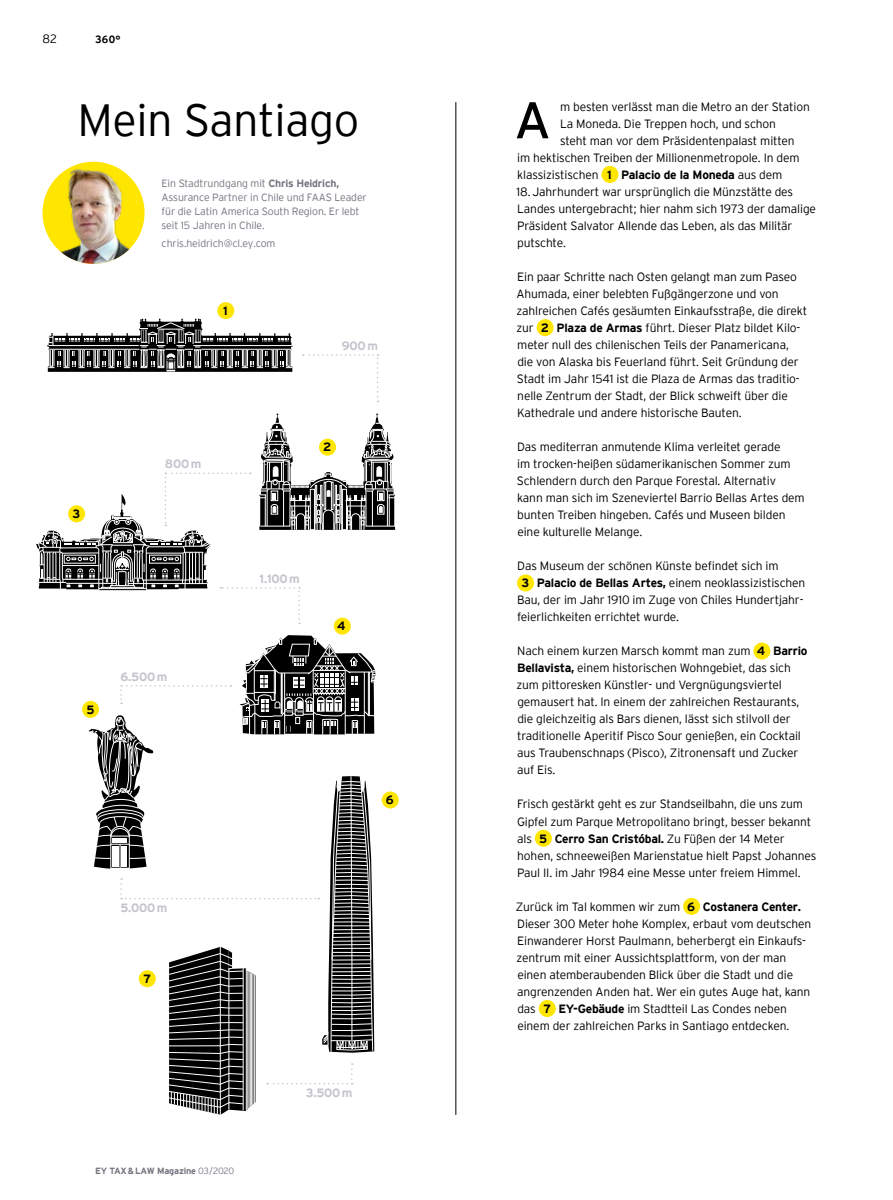
<style>
.page{position:relative;width:893px;height:1200px;background:#fff}
.page>*{position:absolute;margin:0;border:0;box-sizing:border-box;transform-origin:0 0}
.t1{font:51.45px "EY Interstate";color:#000}
.t2{font:300 45px "EY Interstate";letter-spacing:-.01em;color:#000}
.t3{font:300 12px/17px "EY Interstate";letter-spacing:-.01em;color:#000}
.t4{font:700 12px "EY Interstate";letter-spacing:-.02em;color:#c4c4cd}
.t5{font:700 12px "EY Interstate";color:#000}
.t6{font:300 10.5px/13.8px "EY Interstate";letter-spacing:-.01em;color:#747480}
.t7{font:700 10.5px "EY Interstate";color:#000}
.t8{font:700 9px "EY Interstate";letter-spacing:-.02em;color:#747480}
.s1{font-weight:700}
.s2{font-weight:300}
</style>
<div class="page">
<hr style="left:456px;top:102px;width:1px;height:1012px;background:#000">
<div style="left:601px;top:166px;width:17px;height:17px;background:#ffe600;border-radius:50%"></div>
<div style="left:537px;top:319px;width:17px;height:17px;background:#ffe600;border-radius:50%"></div>
<div style="left:517px;top:574px;width:17px;height:17px;background:#ffe600;border-radius:50%"></div>
<div style="left:753px;top:642px;width:17px;height:17px;background:#ffe600;border-radius:50%"></div>
<div style="left:535px;top:829px;width:17px;height:17px;background:#ffe600;border-radius:50%"></div>
<div style="left:683px;top:897px;width:17px;height:17px;background:#ffe600;border-radius:50%"></div>
<div style="left:539px;top:999px;width:17px;height:17px;background:#ffe600;border-radius:50%"></div>
<img style="left:43px;top:162px;width:102px;height:102px;border-radius:51px">
<svg style="left:47px;top:314px;width:332px;height:88px"></svg>
<svg style="left:36px;top:413px;width:360px;height:211px"></svg>
<div style="left:217px;top:302px;width:17px;height:17px;background:#ffe600;border-radius:50%"></div>
<div style="left:319px;top:438px;width:17px;height:17px;background:#ffe600;border-radius:50%"></div>
<div style="left:68px;top:505px;width:17px;height:17px;background:#ffe600;border-radius:50%"></div>
<div style="left:334px;top:617px;width:17px;height:17px;background:#ffe600;border-radius:50%"></div>
<div style="left:382px;top:791px;width:17px;height:17px;background:#ffe600;border-radius:50%"></div>
<svg style="left:84px;top:630px;width:292px;height:484px"></svg>
<div style="left:82px;top:700px;width:17px;height:17px;background:#ffe600;border-radius:50%"></div>
<p class="t3" style="left:43px;top:29px;width:16px">82</p>
<p class="t7" style="left:95px;top:31px;width:27px">360°</p>
<h2 class="t2" style="left:78px;top:88px;width:283px">Mein Santiago</h2>
<p class="t6" style="left:162px;top:176px;width:207px">Ein Stadtrundgang mit <span class="s1">Chris Heidrich, </span>Assurance Partner in Chile und FAAS Leader für die Latin America South Region. Er lebt seit 15 Jahren in Chile.</p>
<p class="t6" style="left:162px;top:235px;width:115px">chris.heidrich@cl.ey.com</p>
<p class="t5" style="left:223px;top:302px;width:6px">1</p>
<p class="t4" style="left:342px;top:337px;width:38px">900m</p>
<p class="t5" style="left:73px;top:505px;width:9px">3</p>
<p class="t4" style="left:165px;top:455px;width:38px">800m</p>
<p class="t5" style="left:86px;top:700px;width:10px">5</p>
<p class="t4" style="left:120px;top:667px;width:48px">6.500m</p>
<p class="t5" style="left:323px;top:438px;width:10px">2</p>
<p class="t4" style="left:260px;top:569px;width:42px">1.100m</p>
<p class="t5" style="left:337px;top:617px;width:10px">4</p>
<p class="t5" style="left:386px;top:791px;width:9px">6</p>
<p class="t4" style="left:120px;top:898px;width:49px">5.000m</p>
<p class="t5" style="left:143px;top:969px;width:9px">7</p>
<p class="t8" style="left:95px;top:1164px;width:141px">EY TAX&amp;LAW Magazine <span class="s2">03/2020</span></p>
<p class="t4" style="left:306px;top:1083px;width:48px">3.500m</p>
<h1 class="t1" style="left:514px;top:83px;width:38px">A</h1>
<p class="t3" style="left:560px;top:97px;width:251px">m besten verlässt man die Metro an der Station</p>
<p class="t3" style="left:560px;top:114px;width:217px">La -Moneda. Die Treppen hoch, und schon</p>
<p class="t3" style="left:560px;top:131px;width:236px">steht man vor dem Präsidentenpalast mitten</p>
<p class="t3" style="left:517px;top:148px;width:284px">im hektischen Treiben der Millionenmetropole. In dem</p>
<p class="t3" style="left:517px;top:165px;width:267px">klassizistischen <span class="s1">1 Palacio de la Moneda</span> aus dem</p>
<p class="t3" style="left:517px;top:182px;width:301px">18. Jahrhundert war ursprünglich die Münzstätte des Landes untergebracht; hier nahm sich 1973 der damalige Präsident Salvator Allende das Leben, als das Militär putschte.</p>
<p class="t3" style="left:516px;top:267px;width:292px">Ein paar Schritte nach Osten gelangt man zum Paseo Ahumada, einer belebten Fußgängerzone und von zahlreichen Cafés gesäumten Einkaufsstraße, die direkt zur <span class="s1">2 Plaza de Armas</span> führt. Dieser Platz bildet Kilo&shy;meter null des chilenischen Teils der Panamericana,<br>die von Alaska bis Feuerland führt. Seit Gründung der Stadt im Jahr 1541 ist die Plaza de Armas das traditio&shy;nelle Zentrum der Stadt, der Blick schweift über die Kathedrale und andere historische Bauten.</p>
<p class="t3" style="left:517px;top:437px;width:289px">Das mediterran anmutende Klima verleitet gerade<br>im trocken-heißen südamerikanischen Sommer zum Schlendern durch den Parque Forestal. Alternativ<br>kann man sich im Szeneviertel Barrio Bellas Artes dem bunten Treiben hingeben. Cafés und Museen bilden eine -kulturelle Melange.</p>
<p class="t3" style="left:517px;top:556px;width:263px">Das Museum der schönen Künste befindet sich im</p>
<p class="t3" style="left:522px;top:573px;width:285px"><span class="s1">3 Palacio de Bellas Artes,</span> einem neoklassizistischen</p>
<p class="t3" style="left:517px;top:590px;width:288px">Bau, der im Jahr 1910 im Zuge von Chiles Hundertjahr-</p>
<p class="t3" style="left:517px;top:607px;width:164px">feierlichkeiten errichtet wurde.</p>
<p class="t3" style="left:516px;top:641px;width:292px">Nach einem kurzen Marsch kommt man zum <span class="s1">4</span> -<span class="s1">Barrio Bellavista,</span> einem historischen Wohngebiet, das sich zum pittoresken Künstler- und Vergnügungsviertel gemausert hat. In einem der zahlreichen Restaurants, die gleichzeitig als Bars dienen, lässt sich stilvoll der traditionelle Aperitif Pisco Sour genießen, ein Cocktail aus Traubenschnaps (Pisco), Zitronensaft und Zucker auf Eis.</p>
<p class="t3" style="left:517px;top:794px;width:301px">Frisch gestärkt geht es zur Standseilbahn, die uns zum Gipfel zum Parque Metropolitano bringt, besser bekannt als <span class="s1">5 Cerro San Cristóbal.</span> Zu Füßen der 14 Meter hohen, schneeweißen Marienstatue hielt Papst Johannes Paul II. im Jahr 1984 eine Messe unter freiem Himmel.</p>
<p class="t3" style="left:516px;top:896px;width:297px">Zurück im Tal kommen wir zum <span class="s1">6 Costanera Center.<br></span>Dieser 300 Meter hohe Komplex, erbaut vom deutschen Einwanderer Horst Paulmann, beherbergt ein Einkaufs&shy;zentrum mit einer Aussichtsplattform, von der man einen atemberaubenden Blick über die Stadt und die angrenzenden Anden hat. Wer ein gutes Auge hat, kann das <span class="s1">7 EY-Gebäude</span> im Stadtteil Las Condes neben einem der zahlreichen Parks in Santiago entdecken.</p>
</div>
